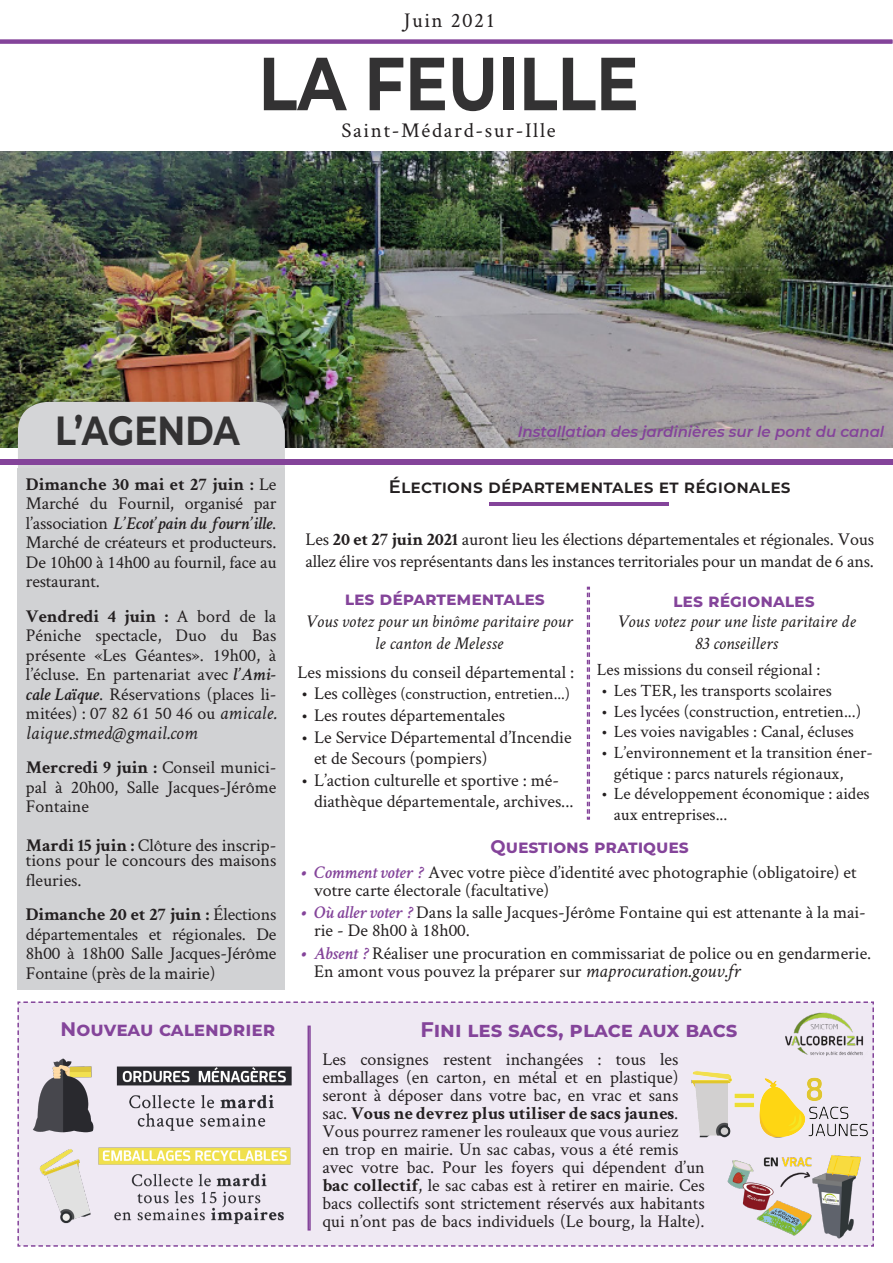
<style>
.page{position:relative;width:893px;height:1263px;background:#fff}
.page>*{position:absolute;margin:0;border:0;box-sizing:border-box;transform-origin:0 0}
.t1{font:700 75px "Montserrat";color:#333233;scale:.85 1}
.t2{font:700 40.5px "Montserrat";color:#333233;scale:.85 1}
.t3{font:21px "Crimson Text";letter-spacing:.08em;color:#231f20}
.t4{font:700 21px "Montserrat";color:#84449a}
.t5{font:italic 19.5px "Crimson Text";color:#231f20}
.t6{font:700 19.5px "Montserrat";color:#84449a}
.t7{font:18px/19.5px "Crimson Text";color:#231f20}
.t8{font:italic 18px/21.6px "Crimson Text";color:#231f20;text-align:center}
.t9{font:700 18px "Montserrat";color:#84449a}
.t10{font:600 18px "Montserrat";letter-spacing:.01em;color:#231f20}
.t11{font:17.25px/20.7px "Crimson Text";color:#231f20}
.t12{font:16.5px "Crimson Text";color:#231f20}
.t13{font:italic 600 15px "Montserrat";color:#84449a}
.s1{font-weight:700}
.s2{font-weight:600;font-style:italic}
.s3{font-style:italic;font-size:19.5px}
.s4{font-weight:600;font-style:italic;color:#84449a}
.s5{font-size:18px}
</style>
<div class="page">
<svg style="left:0;top:39px;width:893px;height:5px"></svg>
<img style="left:0;top:152px;width:893px;height:295px">
<div style="left:18px;top:402px;width:267px;height:66px;background:#d4d5d7"></div>
<div style="left:0;top:460px;width:893px;height:5px;background:#84449a"></div>
<div style="left:17px;top:468px;width:268px;height:521px;background:#d1d2d4"></div>
<svg style="left:489px;top:503px;width:180px;height:3px"></svg>
<div style="left:17px;top:1001px;width:857px;height:246px;background:#efe9f3"></div>
<img style="left:25px;top:1052px;width:281px;height:85px">
<img style="left:27px;top:1141px;width:272px;height:89px">
<img style="left:687px;top:1069px;width:184px;height:76px">
<img style="left:721px;top:1148px;width:139px;height:91px">
<img style="left:780px;top:1011px;width:88px;height:48px">
<svg style="left:587px;top:587px;width:3px;height:233px"></svg>
<p class="t3" style="left:404px;top:6px;width:93px">Juin 2021</p>
<p class="t1" style="left:259px;top:30px;width:449px">LA FEUILLE</p>
<p class="t3" style="left:342px;top:116px;width:216px">Saint-Médard-sur-Ille</p>
<p class="t2" style="left:55px;top:401px;width:219px">L’AGENDA</p>
<p class="t7" style="left:26px;top:473px;width:252px;text-align:justify"><span class="s1">Dimanche 30 mai et 27 juin :</span> Le Marché du Fournil, organisé par l’association <span class="s2">L’Ecot’pain du fourn’ille</span>.<br>Marché de créateurs et producteurs.<br>De 10h00 à 14h00 au fournil, face au restaurant.</p>
<p class="t7" style="left:26px;top:605px;width:252px;text-align:justify"><span class="s1">Vendredi 4 juin :</span> A bord de la Péniche spectacle, Duo du Bas présente «Les Géantes». 19h00, à l’écluse. En partenariat avec <span class="s2">l’Ami&shy;cale Laïque</span>. Réservations (places li&shy;mitées) : 07 82 61 50 46 ou <span class="s3">amicale.</span></p>
<p class="t5" style="left:26px;top:721px;width:173px">laique.stmed@gmail.com</p>
<p class="t7" style="left:26px;top:757px;width:252px;text-align:justify"><span class="s1">Mercredi 9 juin :</span> Conseil munici&shy;pal à 20h00, Salle Jacques-Jérôme Fontaine</p>
<p class="t7" style="left:26px;top:837px;width:252px;line-height:15px"><span class="s1">Mardi 15 juin :</span> Clôture des inscrip&shy;tions pour le concours des maisons</p>
<p class="t7" style="left:26px;top:869px;width:57px">fleuries.</p>
<p class="t7" style="left:26px;top:904px;width:252px;text-align:justify"><span class="s1">Dimanche 20 et 27 juin :</span> Élections départementales et régionales. De 8h00 à 18h00 Salle Jacques-Jérôme Fontaine (près de la mairie)</p>
<p class="t13" style="left:518px;top:421px;width:368px">Installation des jardinières sur le pont du canal</p>
<p class="t10" style="left:389px;top:473px;width:403px">ÉLECTIONS DÉPARTEMENTALES ET RÉGIONALES</p>
<p class="t7" style="left:306px;top:528px;width:570px;line-height:21.6px">Les <span class="s1">20 et 27 juin 2021</span> auront lieu les élections départementales et régionales. Vous allez élire vos représentants dans les instances territoriales pour un mandat de 6 ans.</p>
<p class="t9" style="left:345px;top:586px;width:202px">les départementales</p>
<p class="t9" style="left:673px;top:588px;width:143px">les régionales</p>
<p class="t8" style="left:306px;top:610px;width:268px">Vous votez pour un binôme paritaire pour le canton de Melesse</p>
<p class="t8" style="left:617px;top:610px;width:240px">Vous votez pour une liste paritaire de</p>
<p class="t8" style="left:695px;top:632px;width:85px">83 conseillers</p>
<p class="t11" style="left:597px;top:659px;width:225px">Les missions du conseil régional :</p>
<p class="t11" style="left:601px;top:679px;width:232px">• Les TER, les transports scolaires</p>
<p class="t11" style="left:601px;top:700px;width:262px">• Les lycées (construction, entretien...)</p>
<p class="t11" style="left:601px;top:721px;width:254px">• Les voies navigables : Canal, écluses</p>
<p class="t11" style="left:614px;top:741px;width:260px;text-indent:-13px">• L’environnement et la transition éner&shy;gétique : parcs naturels régionaux,</p>
<p class="t11" style="left:614px;top:783px;width:257px;text-indent:-13px">• Le développement économique : aides aux entreprises...</p>
<p class="t9" style="left:491px;top:833px;width:200px">Questions pratiques</p>
<p class="t7" style="left:314px;top:862px;width:544px;line-height:18px;text-indent:-13px"><span class="s4">• Comment voter ?</span> Avec votre pièce d’identité avec photographie (obligatoire) et votre carte électorale (facultative)</p>
<p class="t7" style="left:314px;top:903px;width:553px;line-height:18px;text-indent:-13px"><span class="s4">• Où aller voter ?</span> Dans la salle Jacques-Jérôme Fontaine qui est attenante à la mai&shy;rie - De 8h00 à 18h00.</p>
<p class="t7" style="left:314px;top:943px;width:559px;line-height:18px;text-indent:-13px"><span class="s4">• Absent ?</span>Réaliser une procuration en commissariat de police ou en gendarmerie.<br>En amont vous pouvez la préparer sur <span class="s3">maprocuration.gouv.fr</span></p>
<p class="t7" style="left:298px;top:662px;width:278px">Les missions du conseil départemental :</p>
<p class="t12" style="left:301px;top:683px;width:270px"><span class="s5">• Les collèges</span> (construction, entretien...)</p>
<p class="t7" style="left:301px;top:705px;width:205px">• Les routes départementales</p>
<p class="t7" style="left:314px;top:725px;width:259px;line-height:21.6px;text-indent:-13px">• Le Service Départemental d’Incendie et de Secours (pompiers)</p>
<p class="t7" style="left:314px;top:769px;width:261px;line-height:21.6px;text-indent:-13px">• L’action culturelle et sportive : mé&shy;diathèque départementale, archives...</p>
<p class="t6" style="left:61px;top:1015px;width:216px">Nouveau calendrier</p>
<p class="t4" style="left:420px;top:1015px;width:319px">Fini les sacs, place aux bacs</p>
<p class="t7" style="left:322px;top:1049px;width:384px;line-height:18px">Les consignes restent inchangées : tous les emballages (en carton, en métal et en plastique) seront à déposer dans votre bac, en vrac et sans sac. <span class="s1">Vous ne devrez plus utiliser de sacs jaunes</span>.<br>Vous pourrez ramener les rouleaux que vous auriez<br>en trop en mairie. Un sac cabas, vous a été remis avec votre bac. Pour les foyers qui dépendent d’un <span class="s1">bac collectif</span>, le sac cabas est à retirer en mairie. Ces bacs collectifs sont strictement réservés aux habitants qui n’ont pas de bacs individuels (Le bourg, la Halte).</p>
</div>
